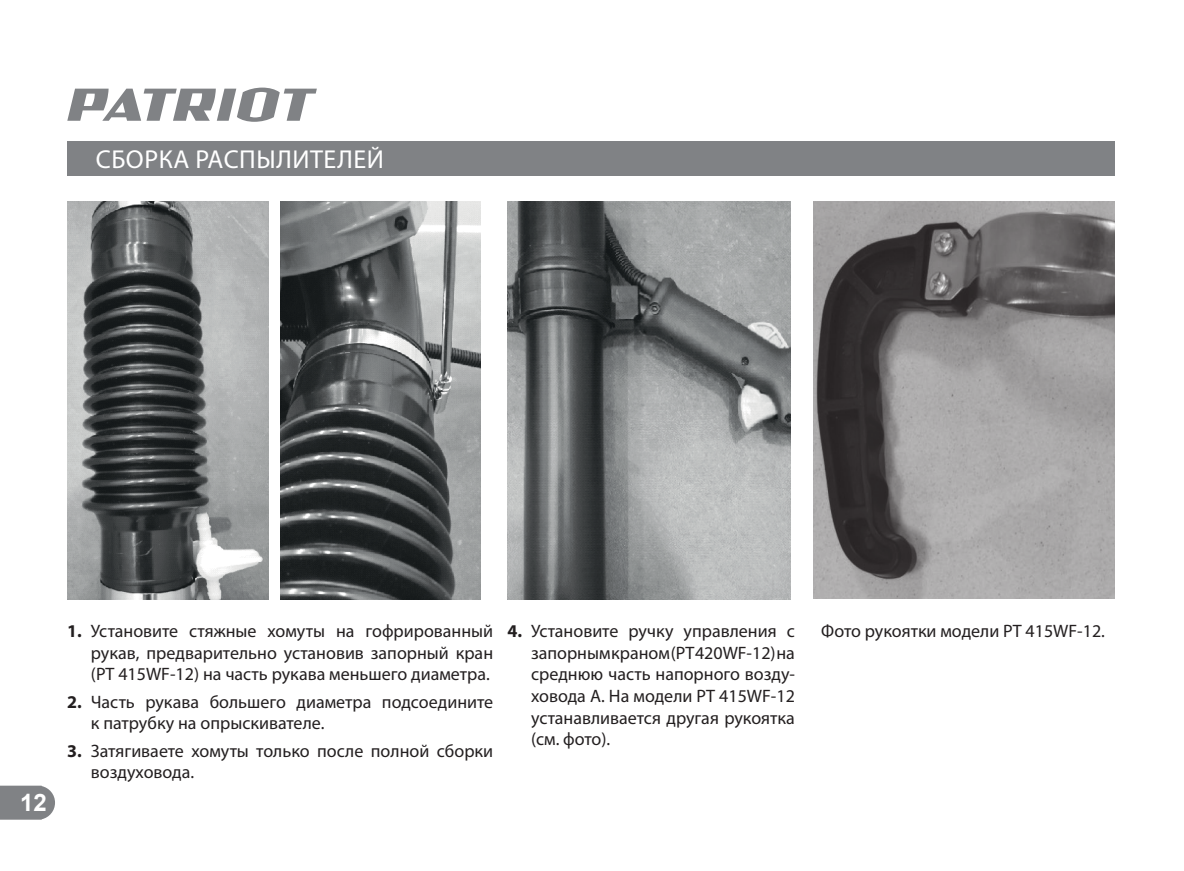
<style>
.page{position:relative;width:1184px;height:871px;background:#fff}
.page>*{position:absolute;margin:0;border:0;box-sizing:border-box;transform-origin:0 0}
.t1{font:26px "Myriad Pro";letter-spacing:.02em;color:#fff}
.t2{font:700 24px "Arial";color:#fff}
.t3{font:18px/21.6px "Myriad Pro";color:#231f20;text-align:justify}
.s1{font-weight:700}
</style>
<div class="page">
<svg style="left:0;top:785px;width:55px;height:34px;background:#8a8c8e"></svg>
<div style="left:67px;top:141px;width:1047px;height:34px;background:#808285"></div>
<svg style="left:67px;top:88px;width:250px;height:34px"></svg>
<img style="left:67px;top:201px;width:201px;height:399px">
<img style="left:280px;top:201px;width:200px;height:399px">
<img style="left:507px;top:201px;width:284px;height:399px">
<img style="left:813px;top:201px;width:301px;height:397px">
<h1 class="t1" style="left:96px;top:147px;width:289px">СБОРКА РАСПЫЛИТЕЛЕЙ</h1>
<h2 class="t2" style="left:20px;top:789px;width:28px">12</h2>
<p class="t3" style="left:91px;top:621px;width:404px;text-indent:-24px"><span class="s1">1.</span> Установите стяжные хомуты на гофрированный рукав, предварительно установив запорный кран (PT 415WF-12) на часть рукава меньшего диаметра.</p>
<p class="t3" style="left:91px;top:691px;width:404px;text-indent:-24px"><span class="s1">2.</span> Часть рукава большего диаметра подсоедините к патрубку на опрыскивателе.</p>
<p class="t3" style="left:91px;top:740px;width:404px;text-indent:-24px"><span class="s1">3.</span> Затягиваете хомуты только после полной сборки воздуховода.</p>
<p class="t3" style="left:531px;top:621px;width:265px;text-indent:-24px"><span class="s1">4.</span> Установите ручку управления с запорным краном (PT 420WF-12) на среднюю часть напорного возду&shy;ховода А. На модели PT 415WF-12 устанавливается другая рукоятка (см. фото).</p>
<p class="t3" style="left:821px;top:621px;width:285px">Фото рукоятки модели PT 415WF-12.</p>
</div>
